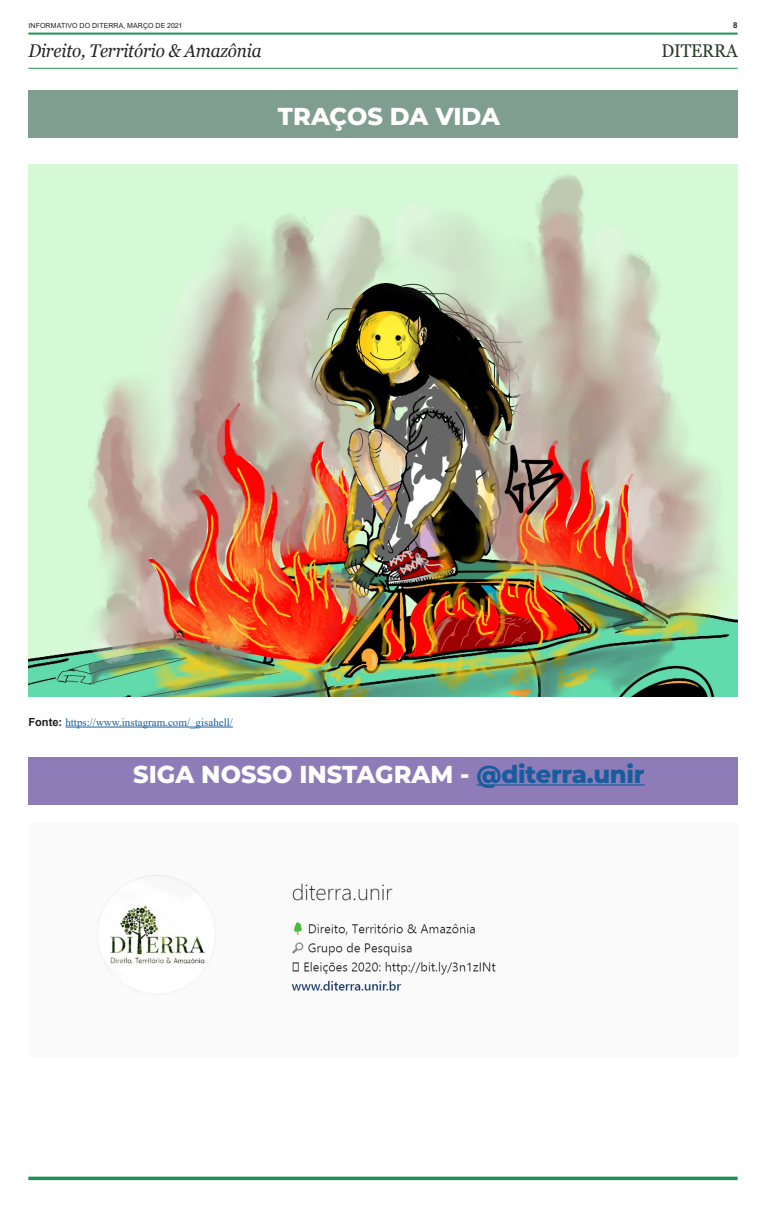
<style>
.page{position:relative;width:766px;height:1205px;background:#fff}
.page>*{position:absolute;margin:0;border:0;box-sizing:border-box;transform-origin:0 0}
.BT_____Main{font:800 24.5px "Montserrat";letter-spacing:-.01em;color:#fff}
.t1{font:italic 18.4px "Georgia";letter-spacing:-.01em;color:#262324;scale:.93 1}
._1st_Paragraph{font:18.4px "Georgia";letter-spacing:-.005em;color:#2a3b2b;scale:.93 1}
.t2{font:11px "Times New Roman";color:#175d9e}
.t3{font:700 8px "Arial";color:#231f20}
.t4{font:7px "Arial";letter-spacing:.015em;color:#231f20}
.s1{font-family:"Arial";font-weight:700;font-size:11.2px;color:#231f20}
.s2{color:#175d9e}
</style>
<div class="page">
<hr style="left:28px;top:33px;width:709px;height:2px;background:#1b9453">
<hr style="left:28px;top:68px;width:709px;height:1px;background:#1b9453">
<svg style="left:28px;top:1176px;width:709px;height:4px;background:#3fa56e"></svg>
<img style="left:28px;top:164px;width:709px;height:532px">
<div style="left:28px;top:91px;width:709px;height:47px;background:#7f9d91"></div>
<hr style="left:65px;top:727px;width:168px;height:1px;background:#175d9e">
<div style="left:28px;top:757px;width:709px;height:47px;background:#8e7cb9"></div>
<hr style="left:476px;top:784px;width:168px;height:1px;background:#175d9e">
<img style="left:97px;top:875px;width:399px;height:120px">
<p class="t4" style="left:28px;top:21px;width:155px">INFORMATIVO DO DITERRA, MARÇO DE 2021</p>
<p class="t3" style="left:733px;top:20px;width:6px">8</p>
<p class="t1" style="left:28px;top:39px;width:252px">Direito, Território &amp; Amazônia</p>
<p class="_1st_Paragraph" style="left:661px;top:39px;width:83px">DITERRA</p>
<p class="BT_____Main" style="left:278px;top:98px;width:223px">TRAÇOS DA VIDA</p>
<p class="t2" style="left:28px;top:714px;width:206px"><span class="s1">Fonte:</span> https://www.instagram.com/_gisahell/</p>
<p class="BT_____Main" style="left:133px;top:756px;width:513px">SIGA NOSSO INSTAGRAM - <span class="s2">@diterra.unir</span></p>
</div>
